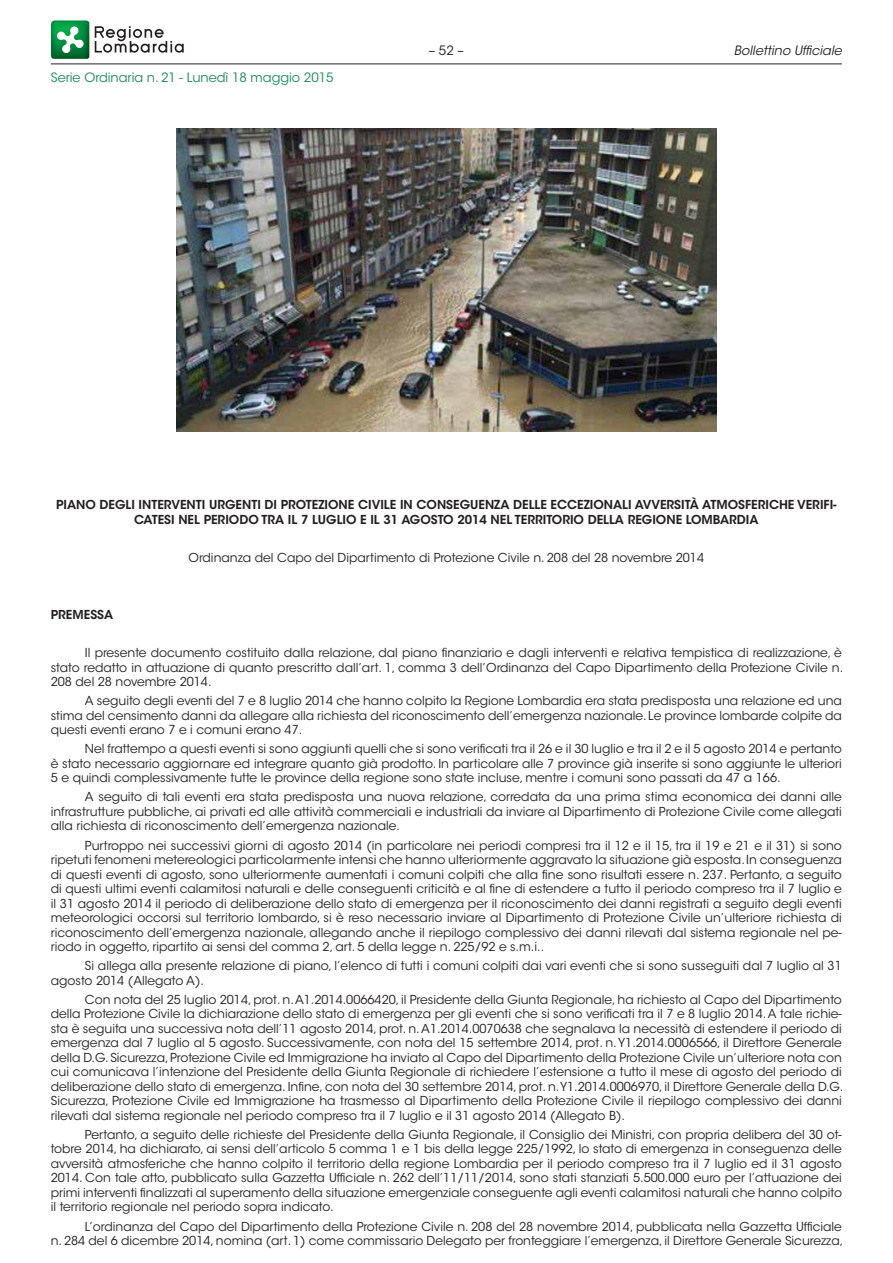
<style>
.page{position:relative;width:893px;height:1263px;background:#fff}
.page>*{position:absolute;margin:0;border:0;box-sizing:border-box;transform-origin:0 0}
.t1{font:12.9px "ITC Avant Garde Std";color:#188b56}
.t2{font:italic 12.9px "ITC Avant Garde Std";color:#231f20}
.t3{font:12.9px "ITC Avant Garde Std";color:#231f20}
.t4{font:12.3px/14.5px "ITC Avant Garde Std";color:#231f20;text-align:justify}
.t5{font:600 12.3px/14.5px "ITC Avant Garde Std";color:#231f20;text-align:center}
</style>
<div class="page">
<svg style="left:95px;top:26px;width:89px;height:27px"></svg>
<img style="left:51px;top:20px;width:38px;height:39px">
<svg style="left:56px;top:26px;width:28px;height:28px"></svg>
<hr style="left:51px;top:64px;width:791px;height:1px;background:#231f20">
<img style="left:176px;top:128px;width:540px;height:304px">
<p class="t1" style="left:51px;top:72px;width:284px">Serie Ordinaria n. 21 - Lunedì 18 maggio 2015</p>
<p class="t3" style="left:429px;top:45px;width:36px">– 52 –</p>
<p class="t2" style="left:734px;top:43px;width:110px">Bollettino Ufficiale</p>
<p class="t5" style="left:56px;top:499px;width:782px">PIANO DEGLI INTERVENTI URGENTI DI PROTEZIONE CIVILE IN CONSEGUENZA DELLE ECCEZIONALI AVVERSITÀ ATMOSFERICHE VERIFI-<br>CATESI NEL PERIODO TRA IL 7 LUGLIO E IL 31 AGOSTO 2014 NEL TERRITORIO DELLA REGIONE LOMBARDIA</p>
<p class="t4" style="left:189px;top:551px;width:517px">Ordinanza del Capo del Dipartimento di Protezione Civile n. 208 del 28 novembre 2014</p>
<p class="t5" style="left:51px;top:608px;width:64px">PREMESSA</p>
<p class="t4" style="left:51px;top:646px;width:794px;text-indent:34px">Il presente documento costituito dalla relazione, dal piano finanziario e dagli interventi e relativa tempistica di realizzazione, è stato redatto in attuazione di quanto prescritto dall’art. 1, comma 3 dell’Ordinanza del Capo Dipartimento della Protezione Civile n.<br>208 del 28 novembre 2014.</p>
<p class="t4" style="left:51px;top:695px;width:793px;text-indent:34px">A seguito degli eventi del 7 e 8 luglio 2014 che hanno colpito la Regione Lombardia era stata predisposta una relazione ed una stima del censimento danni da allegare alla richiesta del riconoscimento dell’emergenza nazionale. Le province lombarde colpite da questi eventi erano 7 e i comuni erano 47.</p>
<p class="t4" style="left:51px;top:743px;width:792px;text-indent:34px">Nel frattempo a questi eventi si sono aggiunti quelli che si sono verificati tra il 26 e il 30 luglio e tra il 2 e il 5 agosto 2014 e pertanto è stato necessario aggiornare ed integrare quanto già prodotto. In particolare alle 7 province già inserite si sono aggiunte le ulteriori 5 e quindi complessivamente tutte le province della regione sono state incluse, mentre i comuni sono passati da 47 a 166.</p>
<p class="t4" style="left:51px;top:791px;width:793px;text-indent:34px">A seguito di tali eventi era stata predisposta una nuova relazione, corredata da una prima stima economica dei danni alle infrastrutture pubbliche, ai privati ed alle attività commerciali e industriali da inviare al Dipartimento di Protezione Civile come allegati alla richiesta di riconoscimento dell’emergenza nazionale.</p>
<p class="t4" style="left:51px;top:839px;width:793px;text-indent:34px">Purtroppo nei successivi giorni di agosto 2014 (in particolare nei periodi compresi tra il 12 e il 15, tra il 19 e 21 e il 31) si sono ripetuti fenomeni metereologici particolarmente intensi che hanno ulteriormente aggravato la situazione già esposta. In conseguenza di questi eventi di agosto, sono ulteriormente aumentati i comuni colpiti che alla fine sono risultati essere n. 237. Pertanto, a seguito di questi ultimi eventi calamitosi naturali e delle conseguenti criticità e al fine di estendere a tutto il periodo compreso tra il 7 luglio e il 31 agosto 2014 il periodo di deliberazione dello stato di emergenza per il riconoscimento dei danni registrati a seguito degli eventi meteorologici occorsi sul territorio lombardo, si è reso necessario inviare al Dipartimento di Protezione Civile un’ulteriore richiesta di riconoscimento dell’emergenza nazionale, allegando anche il riepilogo complessivo dei danni rilevati dal sistema regionale nel pe&shy;riodo in oggetto, ripartito ai sensi del comma 2, art. 5 della legge n. 225/92 e s.m.i..</p>
<p class="t4" style="left:51px;top:959px;width:792px;text-indent:34px">Si allega alla presente relazione di piano, l’elenco di tutti i comuni colpiti dai vari eventi che si sono susseguiti dal 7 luglio al 31 agosto 2014 (Allegato A).</p>
<p class="t4" style="left:51px;top:993px;width:794px;text-align:left;text-indent:34px">Con nota del 25 luglio 2014, prot. n. A1.2014.0066420, il Presidente della Giunta Regionale, ha richiesto al Capo del Dipartimento della Protezione Civile la dichiarazione dello stato di emergenza per gli eventi che si sono verificati tra il 7 e 8 luglio 2014. A tale richie&shy;sta è seguita una successiva nota dell’11 agosto 2014, prot. n. A1.2014.0070638 che segnalava la necessità di estendere il periodo di emergenza dal 7 luglio al 5 agosto. Successivamente, con nota del 15 settembre 2014, prot. n. Y1.2014.0006566, il Direttore Generale della D.G. Sicurezza, Protezione Civile ed Immigrazione ha inviato al Capo del Dipartimento della Protezione Civile un’ulteriore nota con cui comunicava l’intenzione del Presidente della Giunta Regionale di richiedere l’estensione a tutto il mese di agosto del periodo di deliberazione dello stato di emergenza. Infine, con nota del 30 settembre 2014, prot. n.Y1.2014.0006970, il Direttore Generale della D.G.<br>Sicurezza, Protezione Civile ed Immigrazione ha trasmesso al Dipartimento della Protezione Civile il riepilogo complessivo dei danni rilevati dal sistema regionale nel periodo compreso tra il 7 luglio e il 31 agosto 2014 (Allegato B).</p>
<p class="t4" style="left:51px;top:1128px;width:793px;text-indent:34px">Pertanto, a seguito delle richieste del Presidente della Giunta Regionale, il Consiglio dei Ministri, con propria delibera del 30 ot&shy;tobre 2014, ha dichiarato, ai sensi dell’articolo 5 comma 1 e 1 bis della legge 225/1992, lo stato di emergenza in conseguenza delle avversità atmosferiche che hanno colpito il territorio della regione Lombardia per il periodo compreso tra il 7 luglio ed il 31 agosto 2014. Con tale atto, pubblicato sulla Gazzetta Ufficiale n. 262 dell’11/11/2014, sono stati stanziati 5.500.000 euro per l’attuazione dei primi interventi finalizzati al superamento della situazione emergenziale conseguente agli eventi calamitosi naturali che hanno colpito il territorio regionale nel periodo sopra indicato.</p>
<p class="t4" style="left:51px;top:1220px;width:794px;text-align:right">L’ordinanza del Capo del Dipartimento della Protezione Civile n. 208 del 28 novembre 2014, pubblicata nella Gazzetta Ufficiale<br>n. 284 del 6 dicembre 2014, nomina (art. 1) come commissario Delegato per fronteggiare l’emergenza, il Direttore Generale Sicurezza,</p>
</div>
